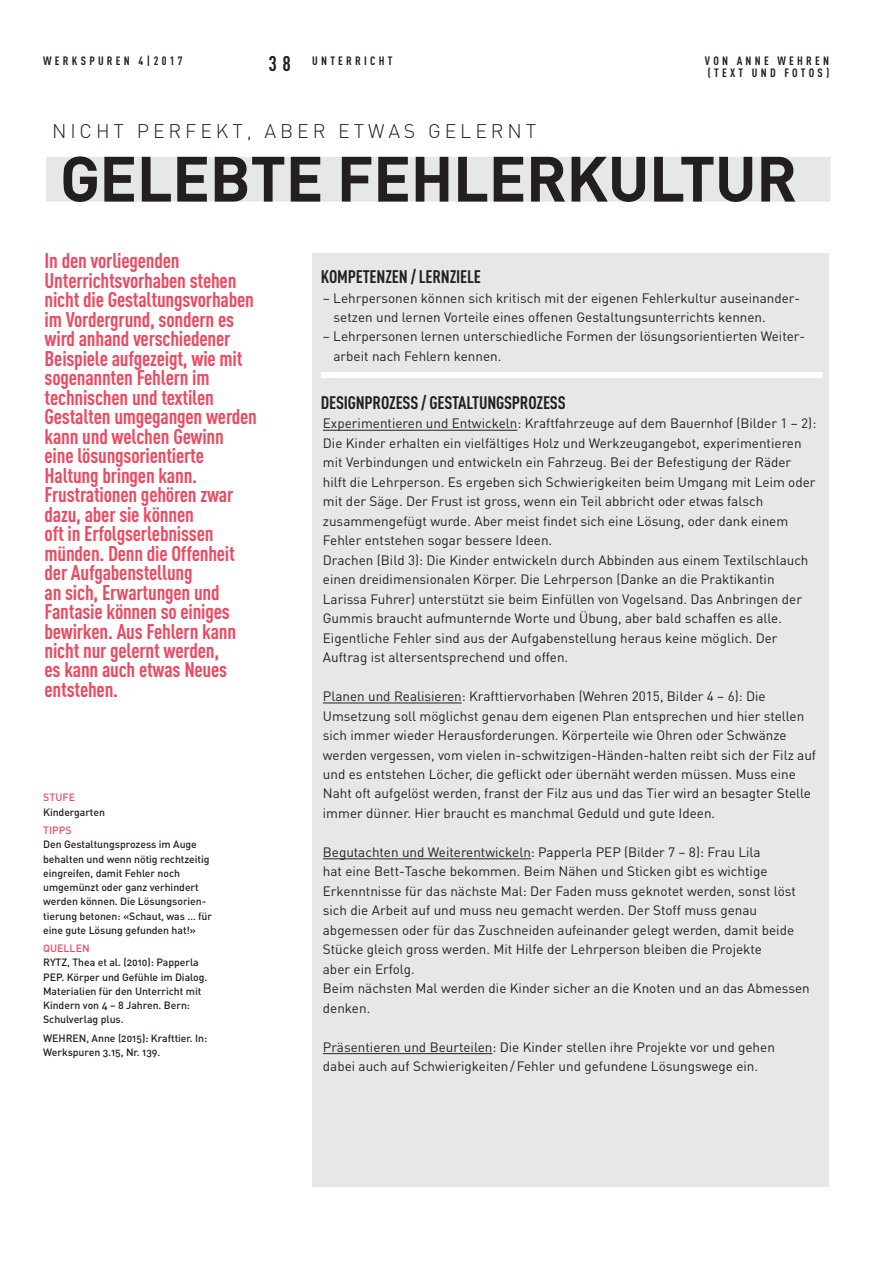
<style>
.page{position:relative;width:893px;height:1263px;background:#fff}
.page>*{position:absolute;margin:0;border:0;box-sizing:border-box;transform-origin:0 0}
.t1{font:700 63px "DIN Pro";letter-spacing:-.01em;color:#231f20}
.t2{font:700 21px/19.5px "DIN Cond";letter-spacing:-.01em;color:#ec4a61}
.t3{font:300 19.5px "DIN";letter-spacing:.2em;color:#231f20}
.t4{font:700 18px "DIN Cond";letter-spacing:-.01em;color:#231f20}
.t5{font:13.5px/19.5px "DIN Pro";color:#231f20}
.t6{font:700 12px/12px "DIN Cond";letter-spacing:.27em;color:#231f20}
.t7{font:500 10.5px/14.2px "DIN Pro";letter-spacing:-.005em;color:#231f20}
.t8{font:500 10.5px "DIN Pro";letter-spacing:.005em;color:#ec4a61}
.s1{font-size:21px}
</style>
<div class="page">
<div style="left:46px;top:157px;width:784px;height:45px;background:#e6e7e9"></div>
<div style="left:312px;top:253px;width:517px;height:933px;background:#e6e7e9"></div>
<div style="left:321px;top:372px;width:502px;height:6px;background:#fff"></div>
<hr style="left:323px;top:430px;width:194px;height:1px;background:#231f20">
<hr style="left:323px;top:703px;width:139px;height:1px;background:#231f20">
<hr style="left:323px;top:858px;width:208px;height:1px;background:#231f20">
<hr style="left:323px;top:1053px;width:169px;height:1px;background:#231f20">
<p class="t6" style="left:43px;top:56px;width:141px">WERKSPUREN 4|2017</p>
<p class="t6" style="left:268px;top:56px;width:126px"><span class="s1">38</span> UNTERRICHT</p>
<h3 class="t3" style="left:52px;top:124px;width:486px">NICHT PERFEKT, ABER ETWAS GELERNT</h3>
<p class="t6" style="left:705px;top:56px;width:126px">VON ANNE WEHREN (TEXT UND FOTOS)</p>
<h1 class="t1" style="left:60px;top:143px;width:739px">GELEBTE FEHLERKULTUR</h1>
<p class="t2" style="left:45px;top:253px;width:214px">In den vorliegenden<br>Unterrichtsvorhaben stehen nicht die Gestaltungsvorhaben im Vordergrund, sondern es wird anhand verschiedener<br>Beispiele aufgezeigt, wie mit sogenannten Fehlern im technischen und textilen<br>Gestalten umgegangen werden kann und welchen Gewinn eine lösungsorientierte<br>Haltung bringen kann.<br>Frustrationen gehören zwar dazu, aber sie können<br>oft in Erfolgserlebnissen münden. Denn die Offenheit der Aufgabenstellung<br>an sich, Erwartungen und<br>Fantasie können so einiges bewirken. Aus Fehlern kann nicht nur gelernt werden,<br>es kann auch etwas Neues entstehen.</p>
<p class="t8" style="left:43px;top:794px;width:33px">STUFE</p>
<p class="t7" style="left:43px;top:806px;width:63px">Kindergarten</p>
<p class="t8" style="left:43px;top:827px;width:30px">TIPPS</p>
<p class="t7" style="left:43px;top:838px;width:170px">Den Gestaltungsprozess im Auge behalten und wenn nötig rechtzeitig eingreifen, damit Fehler noch umgemünzt oder ganz verhindert werden können. Die Lösungsorien&shy;tierung betonen: «Schaut, was … für eine gute Lösung gefunden hat!»</p>
<p class="t8" style="left:43px;top:945px;width:48px">QUELLEN</p>
<p class="t7" style="left:43px;top:957px;width:166px">RYTZ, Thea et al. (2010): Papperla<br>PEP. Körper und Gefühle im Dialog.<br>Materialien für den Unterricht mit<br>Kindern von 4 – 8 Jahren. Bern:<br>Schulverlag plus.</p>
<p class="t7" style="left:43px;top:1032px;width:166px">WEHREN, Anne (2015): Krafttier. In:<br>Werkspuren 3.15, Nr. 139.</p>
<h3 class="t4" style="left:321px;top:270px;width:162px">KOMPETENZEN / LERNZIELE</h3>
<p class="t5" style="left:333px;top:290px;width:468px;text-indent:-11px">– Lehrpersonen können sich kritisch mit der eigenen Fehlerkultur auseinander&shy;setzen und lernen Vorteile eines offenen Gestaltungsunterrichts kennen.</p>
<p class="t5" style="left:333px;top:328px;width:473px;text-indent:-11px">– Lehrpersonen lernen unterschiedliche Formen der lösungsorientierten Weiter&shy;arbeit nach Fehlern kennen.</p>
<h3 class="t4" style="left:321px;top:396px;width:246px">DESIGNPROZESS / GESTALTUNGSPROZESS</h3>
<p class="t5" style="left:323px;top:415px;width:495px">Experimentieren und Entwickeln: Kraftfahrzeuge auf dem Bauernhof (Bilder 1 – 2):<br>Die Kinder erhalten ein vielfältiges Holz und Werkzeugangebot, experimentieren mit Verbindungen und entwickeln ein Fahrzeug. Bei der Befestigung der Räder hilft die Lehrperson. Es ergeben sich Schwierigkeiten beim Umgang mit Leim oder mit der Säge. Der Frust ist gross, wenn ein Teil abbricht oder etwas falsch zusammengefügt wurde. Aber meist findet sich eine Lösung, oder dank einem Fehler entstehen sogar bessere Ideen.<br>Drachen (Bild 3): Die Kinder entwickeln durch Abbinden aus einem Textilschlauch einen dreidimensionalen Körper. Die Lehrperson (Danke an die Praktikantin Larissa Fuhrer) unterstützt sie beim Einfüllen von Vogelsand. Das Anbringen der Gummis braucht aufmunternde Worte und Übung, aber bald schaffen es alle.<br>Eigentliche Fehler sind aus der Aufgabenstellung heraus keine möglich. Der Auftrag ist altersentsprechend und offen.</p>
<p class="t5" style="left:323px;top:688px;width:495px">Planen und Realisieren: Krafttiervorhaben (Wehren 2015, Bilder 4 – 6): Die Umsetzung soll möglichst genau dem eigenen Plan entsprechen und hier stellen sich immer wieder Herausforderungen. Körperteile wie Ohren oder Schwänze werden vergessen, vom vielen in-schwitzigen-Händen-halten reibt sich der Filz auf und es entstehen Löcher, die geflickt oder übernäht werden müssen. Muss eine Naht oft aufgelöst werden, franst der Filz aus und das Tier wird an besagter Stelle immer dünner. Hier braucht es manchmal Geduld und gute Ideen.</p>
<p class="t5" style="left:323px;top:844px;width:488px">Begutachten und Weiterentwickeln: Papperla PEP (Bilder 7 – 8): Frau Lila<br>hat eine Bett-Tasche bekommen. Beim Nähen und Sticken gibt es wichtige Erkenntnisse für das nächste Mal: Der Faden muss geknotet werden, sonst löst sich die Arbeit auf und muss neu gemacht werden. Der Stoff muss genau abgemessen oder für das Zuschneiden aufeinander gelegt werden, damit beide Stücke gleich gross werden. Mit Hilfe der Lehrperson bleiben die Projekte<br>aber ein Erfolg.<br>Beim nächsten Mal werden die Kinder sicher an die Knoten und an das Abmessen denken.</p>
<p class="t5" style="left:323px;top:1039px;width:453px">Präsentieren und Beurteilen: Die Kinder stellen ihre Projekte vor und gehen dabei auch auf Schwierigkeiten / Fehler und gefundene Lösungswege ein.</p>
</div>
